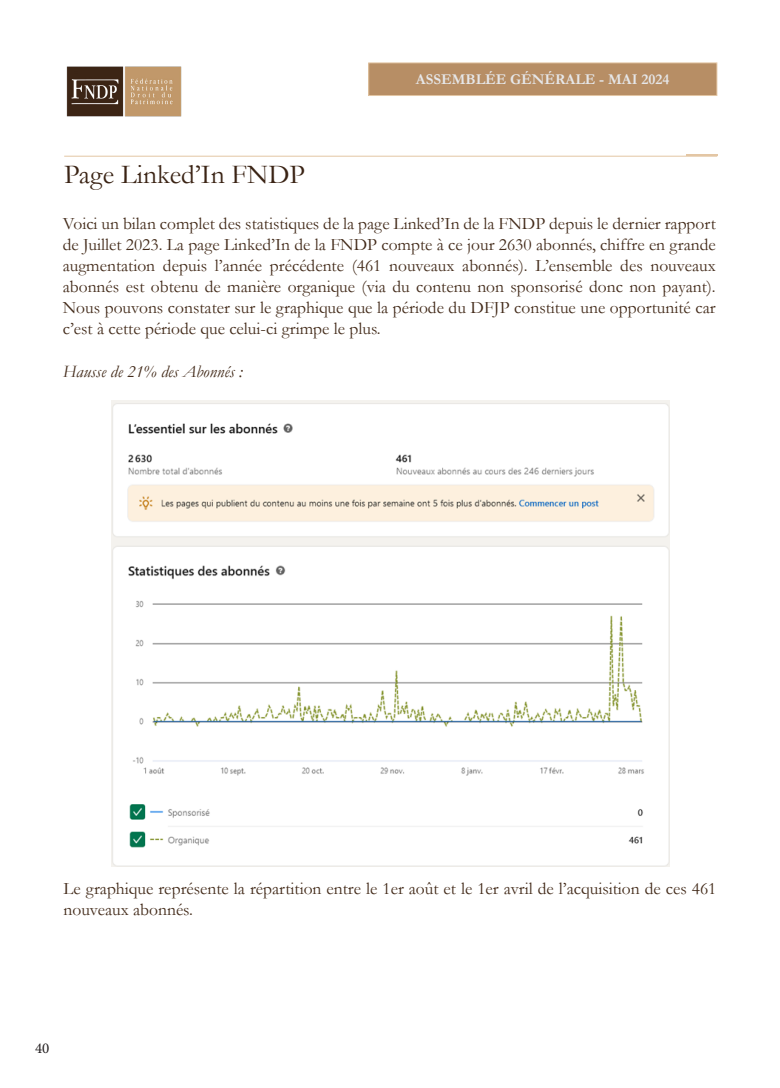
<style>
.page{position:relative;width:780px;height:1088px;background:#fff}
.page>*{position:absolute;margin:0;border:0;box-sizing:border-box;transform-origin:0 0}
.Titre{font:27.5px "Garamond";color:#3a2314}
.t1{font:17.5px/21px "Garamond";color:#432b1a;text-align:justify}
.t2{font:italic 17.5px "Garamond";color:#432b1a}
.titre_sommaire{font:700 15px "Garamond";color:#e6e7e9}
.t3{font:15px "Minion Pro";color:#231f20}
</style>
<div class="page">
<img style="left:111px;top:401px;width:558px;height:465px">
<hr style="left:686px;top:155px;width:31px;height:1px;background:#e3c6a4">
<hr style="left:64px;top:156px;width:653px;height:1px;background:#e3c6a4">
<img style="left:66px;top:66px;width:116px;height:51px">
<div style="left:368px;top:63px;width:348px;height:32px;background:#b78e65"></div>
<div style="left:368px;top:63px;width:349px;height:33px;border:1px solid #e3c6a4"></div>
<p class="Titre" style="left:64px;top:156px;width:242px">Page Linked’In FNDP</p>
<p class="titre_sommaire" style="left:416px;top:69px;width:255px">ASSEMBLÉE GÉNÉRALE - MAI 2024</p>
<p class="t1" style="left:63px;top:212px;width:654px">Voici un bilan complet des statistiques de la page Linked’In de la FNDP depuis le dernier rapport de Juillet 2023. La page Linked’In de la FNDP compte à ce jour 2630 abonnés, chiffre en grande augmentation depuis l’année précédente (461 nouveaux abonnés). L’ensemble des nouveaux abonnés est obtenu de manière organique (via du contenu non sponsorisé donc non payant).<br>Nous pouvons constater sur le graphique que la période du DFJP constitue une opportunité car c’est à cette période que celui-ci grimpe le plus.</p>
<p class="t2" style="left:63px;top:360px;width:181px">Hausse de 21% des Abonnés :</p>
<p class="t1" style="left:63px;top:877px;width:654px">Le graphique représente la répartition entre le 1er août et le 1er avril de l’acquisition de ces 461 nouveaux abonnés.</p>
<p class="t3" style="left:35px;top:1038px;width:16px">40</p>
</div>
